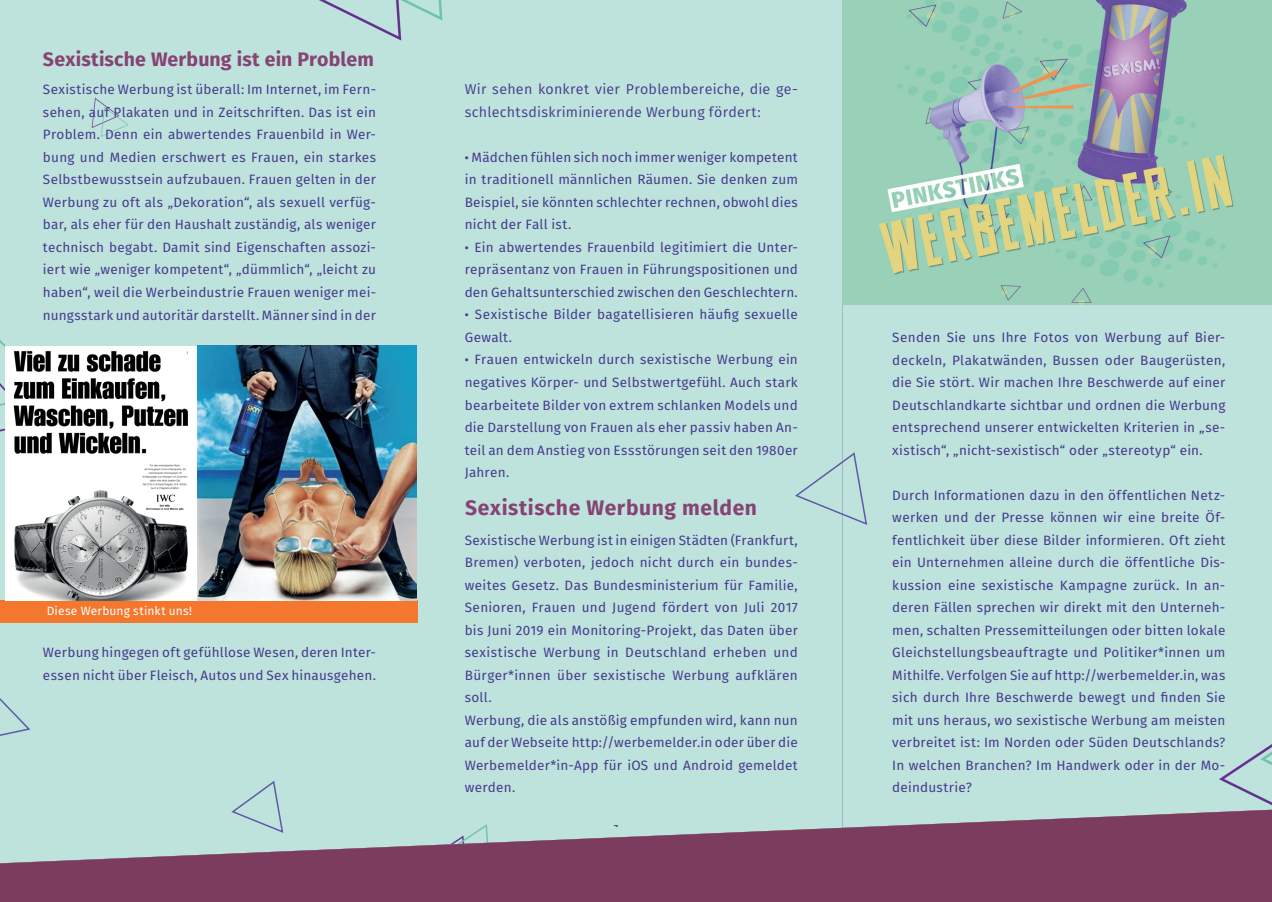
<style>
.page{position:relative;width:1272px;height:902px;background:#fff}
.page>*{position:absolute;margin:0;border:0;box-sizing:border-box;transform-origin:0 0}
.t1{font:700 21px "Fira Sans";letter-spacing:.03em;color:#864373}
.t2{font:700 19.5px "Fira Sans";letter-spacing:.01em;color:#864373}
.t3{font:14.25px/22.5px "Fira Sans";letter-spacing:.015em;color:#463b8e}
.t4{font:13.5px/22.5px "Fira Sans";letter-spacing:.02em;color:#463b8e}
.t5{font:12px "Fira Sans";letter-spacing:.01em;color:#fff}
</style>
<div class="page">
<div style="left:0;top:0;width:842px;height:809px;background:#bee2dc"></div>
<div style="left:842px;top:305px;width:429px;height:504px;background:#bee2dc"></div>
<div style="left:553px;top:218px;width:188px;height:133px;background:#bee2dc"></div>
<div style="left:923px;top:510px;width:188px;height:133px;background:#bee2dc"></div>
<div style="left:493px;top:692px;width:188px;height:133px;background:#bee2dc"></div>
<div style="left:0;top:600px;width:417px;height:23px;background:#f3772d"></div>
<img style="left:5px;top:346px;width:412px;height:254px">
<svg style="left:0;top:809px;width:1271px;height:92px;background:#8e6c82"></svg>
<svg style="left:793px;top:451px;width:75px;height:75px;background:#b8d9d8"></svg>
<svg style="left:230px;top:779px;width:54px;height:55px;background:#b6d7d7"></svg>
<svg style="left:0;top:690px;width:32px;height:52px;background:#b7d9d8"></svg>
<img style="left:842px;top:0;width:429px;height:305px">
<h2 class="t2" style="left:43px;top:43px;width:332px">Sexistische Werbung ist ein Problem</h2>
<p class="t4" style="left:43px;top:78px;width:334px;text-align:justify">Sexistische Werbung ist überall: Im Internet, im Fern&shy;sehen, auf Plakaten und in Zeitschriften. Das ist ein Problem. Denn ein abwertendes Frauenbild in Wer&shy;bung und Medien erschwert es Frauen, ein starkes Selbstbewusstsein aufzubauen. Frauen gelten in der Werbung zu oft als „Dekoration“, als sexuell verfüg&shy;bar, als eher für den Haushalt zuständig, als weniger technisch begabt. Damit sind Eigenschaften assozi&shy;iert wie „weniger kompetent“, „dümmlich“, „leicht zu haben“, weil die Werbeindustrie Frauen weniger mei&shy;nungsstark und autoritär darstellt. Männer sind in der</p>
<p class="t5" style="left:47px;top:602px;width:147px">Diese Werbung stinkt uns!</p>
<p class="t4" style="left:43px;top:640px;width:334px">Werbung hingegen oft gefühllose Wesen, deren Inter&shy;essen nicht über Fleisch, Autos und Sex hinausgehen.</p>
<p class="t3" style="left:465px;top:78px;width:334px">Wir sehen konkret vier Problembereiche, die ge&shy;schlechtsdiskriminierende Werbung fördert:</p>
<p class="t4" style="left:465px;top:145px;width:334px"><sup>.</sup> Mädchen fühlen sich noch immer weniger kompetent in traditionell männlichen Räumen. Sie denken zum Beispiel, sie könnten schlechter rechnen, obwohl dies nicht der Fall ist.<br><sup>.</sup> Ein abwertendes Frauenbild legitimiert die Unter&shy;repräsentanz von Frauen in Führungspositionen und den Gehaltsunterschied zwischen den Geschlechtern. <sup>.</sup> Sexistische Bilder bagatellisieren häufig sexuelle Gewalt.<br><sup>.</sup> Frauen entwickeln durch sexistische Werbung ein negatives Körper- und Selbstwertgefühl. Auch stark bearbeitete Bilder von extrem schlanken Models und die Darstellung von Frauen als eher passiv haben An&shy;teil an dem Anstieg von Essstörungen seit den 1980er Jahren.</p>
<h1 class="t1" style="left:465px;top:490px;width:293px">Sexistische Werbung melden</h1>
<p class="t4" style="left:465px;top:528px;width:334px">Sexistische Werbung ist in einigen Städten (Frankfurt, Bremen) verboten, jedoch nicht durch ein bundes&shy;weites Gesetz. Das Bundesministerium für Familie, Senioren, Frauen und Jugend fördert von Juli 2017 bis Juni 2019 ein Monitoring-Projekt, das Daten über sexistische Werbung in Deutschland erheben und Bürger*innen über sexistische Werbung aufklären soll.<br>Werbung, die als anstößig empfunden wird, kann nun auf der Webseite http://werbemelder.in oder über die Werbemelder*in-App für iOS und Android gemeldet werden.</p>
<p class="t4" style="left:892px;top:326px;width:334px;text-align:justify">Senden Sie uns Ihre Fotos von Werbung auf Bier&shy;deckeln, Plakatwänden, Bussen oder Baugerüsten, die Sie stört. Wir machen Ihre Beschwerde auf einer Deutschlandkarte sichtbar und ordnen die Werbung entsprechend unserer entwickelten Kriterien in „se&shy;xistisch“, „nicht-sexistisch“ oder „stereotyp“ ein.</p>
<p class="t4" style="left:892px;top:483px;width:335px;text-align:justify">Durch Informationen dazu in den öffentlichen Netz&shy;werken und der Presse können wir eine breite Öf&shy;fentlichkeit über diese Bilder informieren. Oft zieht ein Unternehmen alleine durch die öffentliche Dis&shy;kussion eine sexistische Kampagne zurück. In an&shy;deren Fällen sprechen wir direkt mit den Unterneh&shy;men, schalten Pressemitteilungen oder bitten lokale Gleichstellungsbeauftragte und Politiker*innen um Mithilfe. Verfolgen Sie auf http://werbemelder.in, was sich durch Ihre Beschwerde bewegt und finden Sie mit uns heraus, wo sexistische Werbung am meisten verbreitet ist: Im Norden oder Süden Deutschlands?<br>In welchen Branchen? Im Handwerk oder in der Mo&shy;deindustrie?</p>
</div>
